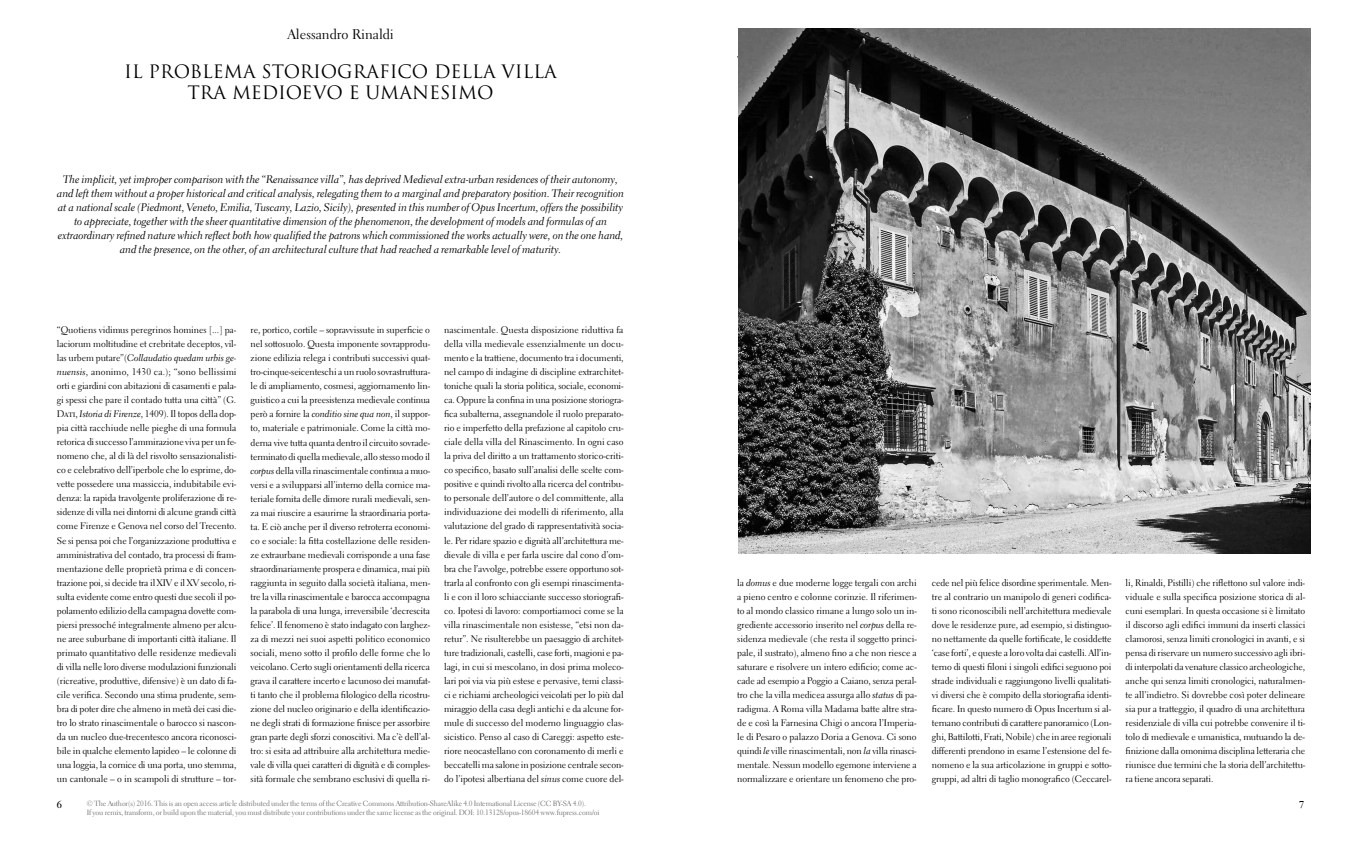
<style>
.page{position:relative;width:1361px;height:851px;background:#fff}
.page>*{position:absolute;margin:0;border:0;box-sizing:border-box;transform-origin:0 0}
.t1{font:18px/21.6px "Trajan";color:#000;text-align:center}
.t2{font:14px "Electra LT Std";color:#000}
.t3{font:11px/14px "Electra LT Std Cursive";letter-spacing:-.01em;color:#000;text-align:center}
.t4{font:700 10px "Electra LT Std";color:#000}
.t5{font:9.5px/14px "Electra LT Std";letter-spacing:-.005em;color:#000;text-align:justify}
.t6{font:9.5px "Electra LT Std Cursive";letter-spacing:-.01em;color:#000}
.t7{font:7.5px/8.2px "Electra LT Std";letter-spacing:-.015em;color:#706f6f}
.s1{font-family:"Electra LT Std"}
.s2{font-family:"Electra LT Std Cursive"}
</style>
<div class="page">
<hr style="left:737px;top:57px;width:567px;height:1px;background:#000">
<img style="left:738px;top:28px;width:573px;height:525px">
<h2 class="t2" style="left:287px;top:26px;width:108px">Alessandro Rinaldi</h2>
<h1 class="t1" style="left:124px;top:60px;width:434px">IL PROBLEMA STORIOGRAFICO DELLA VILLA<br>TRA MEDIOEVO E UMANESIMO</h1>
<p class="t3" style="left:57px;top:172px;width:568px">The implicit, yet improper comparison with the “Renaissance villa”, has deprived Medieval extra-urban residences of their autonomy, and left them without a proper historical and critical analysis, relegating them to a marginal and preparatory position. Their recognition at a national scale (Piedmont, Veneto, Emilia, Tuscany, Lazio, Sicily), presented in this number of Opus Incertum, offers the possibility to appreciate, together with the sheer quantitative dimension of the phenomenon, the development of models and formulas of an extraordinary refined nature which reflect both how qualified the patrons which commissioned the works actually were, on the one hand, and the presence, on the other, of an architectural culture that had reached a remarkable level of maturity.</p>
<p class="t5" style="left:57px;top:323px;width:181px">“Quotiens vidimus peregrinos homines [...] pa&shy;laciorum moltitudine et crebritate deceptos, vil-</p>
<p class="t6" style="left:57px;top:352px;width:181px"><span class="s1">las urbem putare”(</span>Collaudatio quedam urbis ge-</p>
<p class="t5" style="left:57px;top:365px;width:181px"><span class="s2">nuensis</span>, anonimo, 1430 ca.); “sono bellissimi orti e giardini con abitazioni di casamenti e pala&shy;gi spessi che pare il contado tutta una città” (G.<br>Dati, <span class="s2">Istoria di Firenze</span>, 1409). Il topos della dop&shy;pia città racchiude nelle pieghe di una formula retorica di successo l’ammirazione viva per un fe&shy;nomeno che, al di là del risvolto sensazionalisti&shy;co e celebrativo dell’iperbole che lo esprime, do&shy;vette possedere una massiccia, indubitabile evi&shy;denza: la rapida travolgente proliferazione di re&shy;sidenze di villa nei dintorni di alcune grandi città come Firenze e Genova nel corso del Trecento.<br>Se si pensa poi che l’organizzazione produttiva e amministrativa del contado, tra processi di fram&shy;mentazione delle proprietà prima e di concen&shy;trazione poi, si decide tra il XIV e il XV secolo, ri&shy;sulta evidente come entro questi due secoli il po&shy;polamento edilizio della campagna dovette com&shy;piersi pressoché integralmente almeno per alcu&shy;ne aree suburbane di importanti città italiane. Il primato quantitativo delle residenze medievali di villa nelle loro diverse modulazioni funzionali (ricreative, produttive, difensive) è un dato di fa&shy;cile verifica. Secondo una stima prudente, sem&shy;bra di poter dire che almeno in metà dei casi die&shy;tro lo strato rinascimentale o barocco si nascon&shy;da un nucleo due-trecentesco ancora riconosci&shy;bile in qualche elemento lapideo – le colonne di una loggia, la cornice di una porta, uno stemma, un cantonale – o in scampoli di strutture – tor-</p>
<p class="t5" style="left:444px;top:323px;width:181px">nascimentale. Questa disposizione riduttiva fa della villa medievale essenzialmente un docu&shy;mento e la trattiene, documento tra i documenti, nel campo di indagine di discipline extrarchitet&shy;toniche quali la storia politica, sociale, economi&shy;ca. Oppure la confina in una posizione storiogra&shy;fica subalterna, assegnandole il ruolo preparato&shy;rio e imperfetto della prefazione al capitolo cru&shy;ciale della villa del Rinascimento. In ogni caso la priva del diritto a un trattamento storico-criti&shy;co specifico, basato sull’analisi delle scelte com&shy;positive e quindi rivolto alla ricerca del contribu&shy;to personale dell’autore o del committente, alla individuazione dei modelli di riferimento, alla valutazione del grado di rappresentatività socia&shy;le. Per ridare spazio e dignità all’architettura me&shy;dievale di villa e per farla uscire dal cono d’om&shy;bra che l’avvolge, potrebbe essere opportuno sot&shy;trarla al confronto con gli esempi rinascimenta&shy;li e con il loro schiacciante successo storiografi&shy;co. Ipotesi di lavoro: comportiamoci come se la villa rinascimentale non esistesse, “etsi non da&shy;retur”. Ne risulterebbe un paesaggio di architet&shy;ture tradizionali, castelli, case forti, magioni e pa&shy;lagi, in cui si mescolano, in dosi prima moleco&shy;lari poi via via più estese e pervasive, temi classi&shy;ci e richiami archeologici veicolati per lo più dal miraggio della casa degli antichi e da alcune for&shy;mule di successo del moderno linguaggio clas&shy;sicistico. Penso al caso di Careggi: aspetto este&shy;riore neocastellano con coronamento di merli e beccatelli ma salone in posizione centrale secon&shy;do l’ipotesi albertiana del <span class="s2">sinus</span> come cuore del-</p>
<p class="t7" style="left:87px;top:799px;width:514px">© The Author(s) 2016. This is an open access article distributed under the terms of the Creative Commons Attribution-ShareAlike 4.0 International License (CC BY-SA 4.0).<br>If you remix, transform, or build upon the material, you must distribute your contributions under the same license as the original. DOI: 10.13128/opus-18604 www.fupress.com/oi</p>
<p class="t5" style="left:251px;top:323px;width:181px">re, portico, cortile – sopravvissute in superficie o nel sottosuolo. Questa imponente sovrapprodu&shy;zione edilizia relega i contributi successivi quat&shy;tro-cinque-seicenteschi a un ruolo sovrastruttura&shy;le di ampliamento, cosmesi, aggiornamento lin&shy;guistico a cui la preesistenza medievale continua però a fornire la <span class="s2">conditio sine qua non</span>, il suppor&shy;to, materiale e patrimoniale. Come la città mo&shy;derna vive tutta quanta dentro il circuito sovrade&shy;terminato di quella medievale, allo stesso modo il <span class="s2">corpus</span> della villa rinascimentale continua a muo&shy;versi e a svilupparsi all’interno della cornice ma&shy;teriale fornita delle dimore rurali medievali, sen&shy;za mai riuscire a esaurirne la straordinaria porta&shy;ta. E ciò anche per il diverso retroterra economi&shy;co e sociale: la fitta costellazione delle residen&shy;ze extraurbane medievali corrisponde a una fase straordinariamente prospera e dinamica, mai più raggiunta in seguito dalla società italiana, men&shy;tre la villa rinascimentale e barocca accompagna la parabola di una lunga, irreversibile ‘decrescita felice’. Il fenomeno è stato indagato con larghez&shy;za di mezzi nei suoi aspetti politico economico sociali, meno sotto il profilo delle forme che lo veicolano. Certo sugli orientamenti della ricerca grava il carattere incerto e lacunoso dei manufat&shy;ti tanto che il problema filologico della ricostru&shy;zione del nucleo originario e della identificazio&shy;ne degli strati di formazione finisce per assorbire gran parte degli sforzi conoscitivi. Ma c’è dell’al&shy;tro: si esita ad attribuire alla architettura medie&shy;vale di villa quei caratteri di dignità e di comples&shy;sità formale che sembrano esclusivi di quella ri-</p>
<p class="t5" style="left:737px;top:575px;width:181px">la <span class="s2">domus</span> e due moderne logge tergali con archi a pieno centro e colonne corinzie. Il riferimen&shy;to al mondo classico rimane a lungo solo un in&shy;grediente accessorio inserito nel <span class="s2">corpus</span> della re&shy;sidenza medievale (che resta il soggetto princi&shy;pale, il sustrato), almeno fino a che non riesce a saturare e risolvere un intero edificio; come ac&shy;cade ad esempio a Poggio a Caiano, senza peral&shy;tro che la villa medicea assurga allo <span class="s2">status</span> di pa&shy;radigma. A Roma villa Madama batte altre stra&shy;de e così la Farnesina Chigi o ancora l’Imperia&shy;le di Pesaro o palazzo Doria a Genova. Ci sono quindi <span class="s2">le</span> ville rinascimentali, non <span class="s2">la</span> villa rinasci&shy;mentale. Nessun modello egemone interviene a normalizzare e orientare un fenomeno che pro-</p>
<p class="t5" style="left:932px;top:575px;width:181px">cede nel più felice disordine sperimentale. Men&shy;tre al contrario un manipolo di generi codifica&shy;ti sono riconoscibili nell’architettura medievale dove le residenze pure, ad esempio, si distinguo&shy;no nettamente da quelle fortificate, le cosiddette ‘case forti’, e queste a loro volta dai castelli. All’in&shy;terno di questi filoni i singoli edifici seguono poi strade individuali e raggiungono livelli qualitati&shy;vi diversi che è compito della storiografia identi&shy;ficare. In questo numero di Opus Incertum si al&shy;ternano contributi di carattere panoramico (Lon&shy;ghi, Battilotti, Frati, Nobile) che in aree regionali differenti prendono in esame l’estensione del fe&shy;nomeno e la sua articolazione in gruppi e sotto&shy;gruppi, ad altri di taglio monografico (Ceccarel-</p>
<p class="t5" style="left:1125px;top:575px;width:181px">li, Rinaldi, Pistilli) che riflettono sul valore indi&shy;viduale e sulla specifica posizione storica di al&shy;cuni esemplari. In questa occasione si è limitato il discorso agli edifici immuni da inserti classici clamorosi, senza limiti cronologici in avanti, e si pensa di riservare un numero successivo agli ibri&shy;di interpolati da venature classico archeologiche, anche qui senza limiti cronologici, naturalmen&shy;te all’indietro. Si dovrebbe così poter delineare sia pur a tratteggio, il quadro di una architettura residenziale di villa cui potrebbe convenire il ti&shy;tolo di medievale e umanistica, mutuando la de&shy;finizione dalla omonima disciplina letteraria che riunisce due termini che la storia dell’architettu&shy;ra tiene ancora separati.</p>
<p class="t4" style="left:57px;top:798px;width:7px">6</p>
<p class="t4" style="left:1299px;top:798px;width:7px">7</p>
</div>
